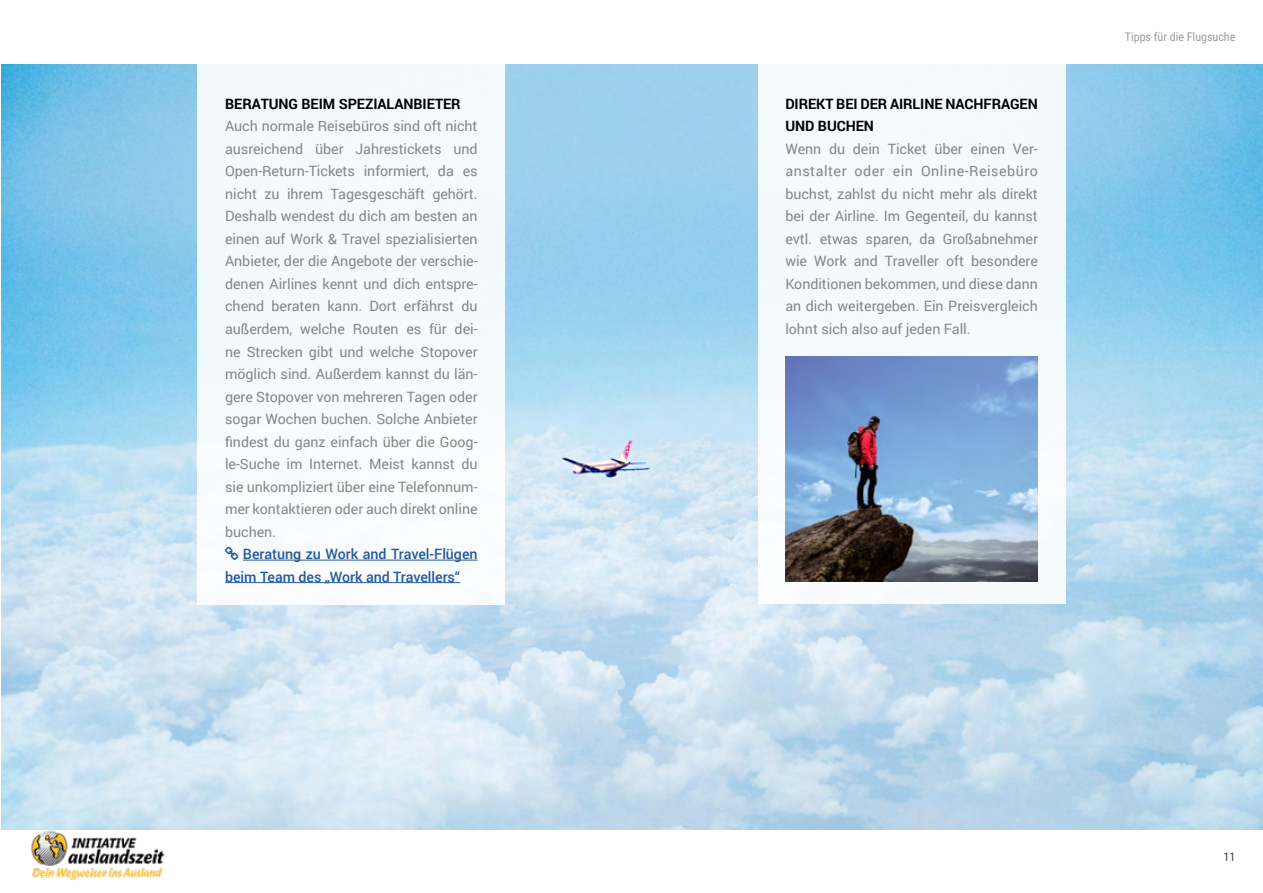
<style>
.page{position:relative;width:1263px;height:893px;background:#fff}
.page>*{position:absolute;margin:0;border:0;box-sizing:border-box;transform-origin:0 0}
.t1{font:14.25px/22.5px "Roboto";letter-spacing:-.005em;color:#868786;text-align:justify}
.t2{font:700 14.25px/22.5px "Roboto";letter-spacing:-.005em;color:#000}
.t3{font:500 14.25px/22.5px "Roboto";letter-spacing:-.005em;color:#22599b}
.t4{font:12px "Roboto Condensed";color:#9c9c9d}
.t5{font:12px "Roboto Condensed";color:#3e3f57}
</style>
<div class="page">
<img style="left:31px;top:830px;width:134px;height:51px">
<img style="left:2px;top:64px;width:1261px;height:766px">
<div style="left:197px;top:51px;width:308px;height:553px;background:#f4fafd"></div>
<hr style="left:243px;top:560px;width:235px;height:1px;background:#22599b">
<hr style="left:225px;top:582px;width:235px;height:1px;background:#22599b">
<div style="left:758px;top:41px;width:307px;height:563px;background:#f4fafd"></div>
<img style="left:785px;top:356px;width:253px;height:226px">
<p class="t2" style="left:225px;top:92px;width:237px">BERATUNG BEIM SPEZIALANBIETER</p>
<p class="t1" style="left:225px;top:114px;width:254px">Auch normale Reisebüros sind oft nicht ausreichend über Jahrestickets und Open-Return-Tickets informiert, da es nicht zu ihrem Tagesgeschäft gehört.<br>Deshalb wendest du dich am besten an einen auf Work &amp; Travel spezialisierten Anbieter, der die Angebote der verschie&shy;denen Airlines kennt und dich entspre&shy;chend beraten kann. Dort erfährst du außerdem, welche Routen es für dei&shy;ne Strecken gibt und welche Stopover möglich sind. Außerdem kannst du län&shy;gere Stopover von mehreren Tagen oder sogar Wochen buchen. Solche Anbieter findest du ganz einfach über die Goog&shy;le-Suche im Internet. Meist kannst du sie unkompliziert über eine Telefonnum&shy;mer kontaktieren oder auch direkt online buchen.</p>
<p class="t3" style="left:225px;top:542px;width:254px;text-indent:18px">Beratung zu Work and Travel-Flügen beim Team des „Work and Travellers“</p>
<p class="t2" style="left:785px;top:92px;width:254px">DIREKT BEI DER AIRLINE NACHFRAGEN<br>UND BUCHEN</p>
<p class="t1" style="left:785px;top:137px;width:254px">Wenn du dein Ticket über einen Ver&shy;anstalter oder ein Online-Reisebüro buchst, zahlst du nicht mehr als direkt bei der Airline. Im Gegenteil, du kannst evtl. etwas sparen, da Großabnehmer wie Work and Traveller oft besondere Konditionen bekommen, und diese dann an dich weitergeben. Ein Preisvergleich lohnt sich also auf jeden Fall.</p>
<p class="t4" style="left:1125px;top:29px;width:112px">Tipps für die Flugsuche</p>
<p class="t5" style="left:1223px;top:848px;width:13px">11</p>
</div>
